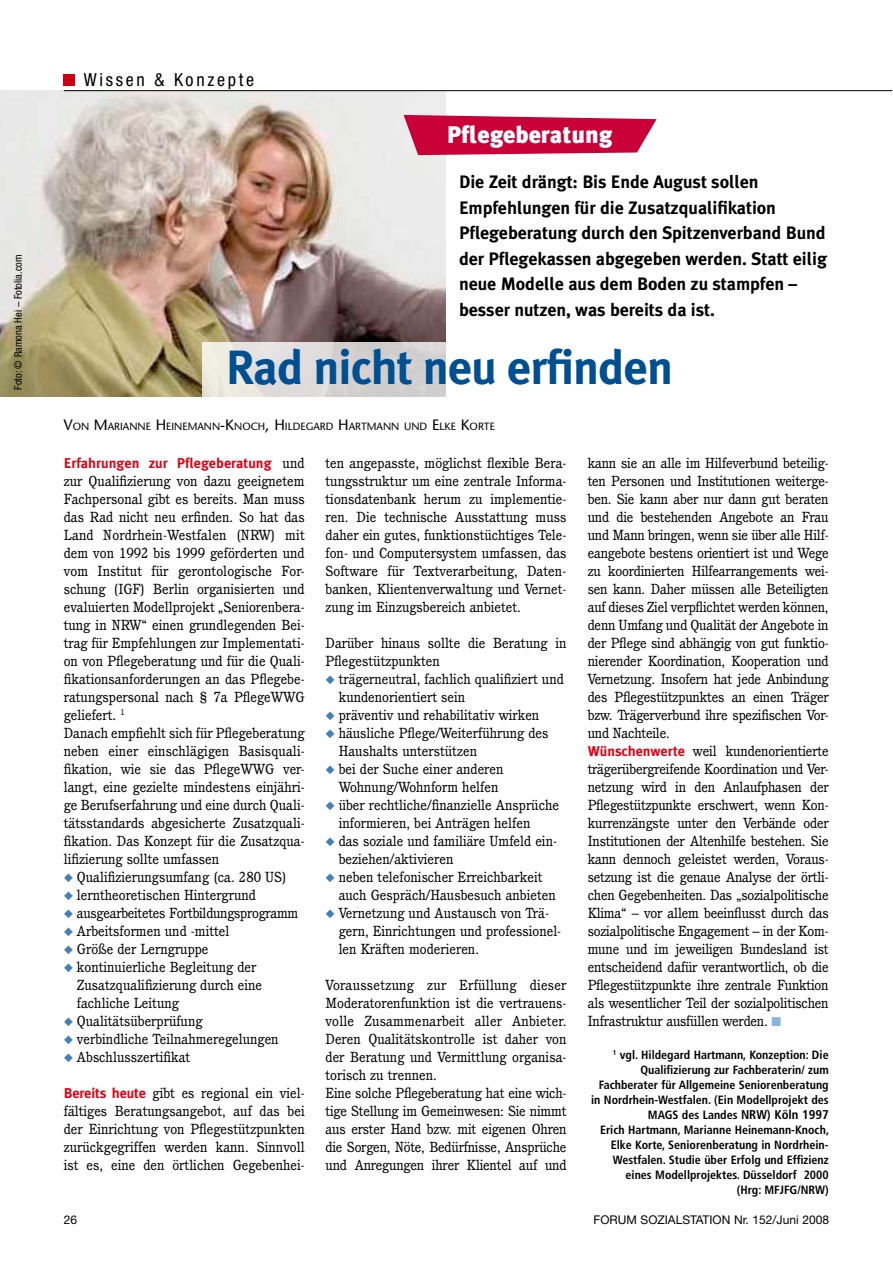
<style>
.page{position:relative;width:893px;height:1263px;background:#fff}
.page>*{position:absolute;margin:0;border:0;box-sizing:border-box;transform-origin:0 0}
.t1{font:700 48px "Meta Plus";letter-spacing:-.02em;color:#004f91}
.t2{font:900 24px "Meta Plus";color:#fff}
.t3{font:700 18px/25.5px "Meta Plus";letter-spacing:-.005em;color:#000}
.t4{font:condensed 18px "Helvetica Neue";letter-spacing:.15em;color:#000}
.t5{font:14.25px/18px "Cushing";color:#000}
.t6{font:14.25px "Cushing";letter-spacing:-.02em;color:#000}
.t7{font:700 14.25px "Meta Plus";color:#e20015}
.t8{font:700 condensed 12px/15px "Frutiger";color:#000;text-align:right}
.t9{font:12px "Helvetica Neue";color:#000}
.t10{font:10.5px "Stone Sans";color:#000}
.t11{font:condensed 10.5px "Helvetica Neue";color:#000}
.s1{font-size:15px}
.s2{font-family:"Cushing";font-weight:400;color:#000}
.s3{color:#477fb5}
.s4{font-family:"Meta Plus";font-weight:700;color:#e20015}
.s5{color:#85b5de}
.s6{font-size:12.75px}
</style>
<div class="page">
<div style="left:64px;top:74px;width:11px;height:11px;background:#d00014"></div>
<img style="left:0;top:90px;width:446px;height:306px">
<svg style="left:404px;top:115px;width:253px;height:40px;background:#d02353"></svg>
<hr style="left:64px;top:90px;width:828px;height:1px;background:#000">
<svg style="left:202px;top:342px;width:244px;height:55px;background:#dcd9d7"></svg>
<p class="t11" style="left:12px;top:390px;width:137px;rotate:-90deg">Foto: © Ramona Hei – Fotolia.com</p>
<p class="t4" style="left:84px;top:70px;width:172px">Wissen &amp; Konzepte</p>
<h2 class="t2" style="left:447px;top:121px;width:167px">Pflegeberatung</h2>
<p class="t3" style="left:459px;top:169px;width:369px">Die Zeit drängt: Bis Ende August sollen Empfehlungen für die Zusatzqualifikation Pflegeberatung durch den Spitzenverband Bund der Pflegekassen abgegeben werden. Statt eilig neue Modelle aus dem Boden zu stampfen – besser nutzen, was bereits da ist.</p>
<h1 class="t1" style="left:226px;top:339px;width:449px">Rad nicht neu erfinden</h1>
<p class="t10" style="left:64px;top:420px;width:431px"><span class="s1">V</span>ON <span class="s1">M</span>ARIANNE <span class="s1">H</span> EINEMANN<span class="s1">-K</span>NOCH<span class="s1">, H</span> ILDEGARD <span class="s1">H</span>ARTMANN UND <span class="s1">E</span>LKE <span class="s1">K</span>ORTE</p>
<p class="t7" style="left:64px;top:455px;width:242px">Erfahrungen zur Pflegeberatung <span class="s2">und</span></p>
<p class="t5" style="left:64px;top:472px;width:242px">zur Qualifizierung von dazu geeignetem Fachpersonal gibt es bereits. Man muss das Rad nicht neu erfinden. So hat das Land Nordrhein-Westfalen (NRW) mit dem von 1992 bis 1999 geförderten und vom Institut für gerontologische For&shy;schung (IGF) Berlin organisierten und evaluierten Modellprojekt „Seniorenbera&shy;tung in NRW“ einen grundlegenden Bei&shy;trag für Empfehlungen zur Implementati&shy;on von Pflegeberatung und für die Quali&shy;fikationsanforderungen an das Pflegebe&shy;ratungspersonal nach § 7a PflegeWWG geliefert. <sup>1<br></sup>Danach empfiehlt sich für Pflegeberatung neben einer einschlägigen Basisquali&shy;fikation, wie sie das PflegeWWG ver&shy;langt, eine gezielte mindestens einjähri&shy;ge Berufserfahrung und eine durch Quali&shy;tätsstandards abgesicherte Zusatzquali&shy;fikation. Das Konzept für die Zusatzqua&shy;lifizierung sollte umfassen</p>
<p class="t5" style="left:64px;top:868px;width:225px"><span class="s3">◆</span> Qualifizierungsumfang (ca. 280 US)</p>
<p class="t5" style="left:64px;top:886px;width:194px"><span class="s3">◆</span> lerntheoretischen Hintergrund</p>
<p class="t6" style="left:64px;top:905px;width:236px"><span class="s3">◆</span> ausgearbeitetes Fortbildungsprogramm</p>
<p class="t5" style="left:64px;top:922px;width:167px"><span class="s3">◆</span> Arbeitsformen und -mittel</p>
<p class="t5" style="left:64px;top:940px;width:146px"><span class="s3">◆</span> Größe der Lerngruppe</p>
<p class="t5" style="left:77px;top:958px;width:187px;text-indent:-13px"><span class="s3">◆</span> kontinuierliche Begleitung der<br>Zusatzqualifizierung durch eine fachliche Leitung</p>
<p class="t5" style="left:64px;top:1012px;width:140px"><span class="s3">◆</span> Qualitätsüberprüfung</p>
<p class="t5" style="left:64px;top:1030px;width:216px"><span class="s3">◆</span> verbindliche Teilnahmeregelungen</p>
<p class="t5" style="left:64px;top:1048px;width:128px"><span class="s3">◆</span> Abschlusszertifikat</p>
<p class="t5" style="left:64px;top:1084px;width:242px;text-align:justify"><span class="s4">Bereits heute</span> gibt es regional ein viel&shy;fältiges Beratungsangebot, auf das bei der Einrichtung von Pflegestützpunkten zurückgegriffen werden kann. Sinnvoll ist es, eine den örtlichen Gegebenhei-</p>
<p class="t5" style="left:326px;top:454px;width:242px;text-align:justify">ten angepasste, möglichst flexible Bera&shy;tungsstruktur um eine zentrale Informa&shy;tionsdatenbank herum zu implementie&shy;ren. Die technische Ausstattung muss daher ein gutes, funktionstüchtiges Tele&shy;fon- und Computersystem umfassen, das Software für Textverarbeitung, Daten&shy;banken, Klientenverwaltung und Vernet&shy;zung im Einzugsbereich anbietet.</p>
<p class="t5" style="left:326px;top:634px;width:242px">Darüber hinaus sollte die Beratung in<br>Pflegestützpunkten</p>
<p class="t5" style="left:339px;top:670px;width:227px;text-indent:-13px"><span class="s3">◆</span> trägerneutral, fachlich qualifiziert und kundenorientiert sein</p>
<p class="t5" style="left:326px;top:706px;width:215px"><span class="s3">◆</span> präventiv und rehabilitativ wirken</p>
<p class="t5" style="left:339px;top:724px;width:211px;text-indent:-13px"><span class="s3">◆</span> häusliche Pflege/Weiterführung des<br>Haushalts unterstützen</p>
<p class="t5" style="left:326px;top:760px;width:180px;text-align:center"><span class="s3">◆</span> bei der Suche einer anderen<br>Wohnung/Wohnform helfen</p>
<p class="t5" style="left:339px;top:796px;width:222px;text-indent:-13px"><span class="s3">◆</span> über rechtliche/finanzielle Ansprüche informieren, bei Anträgen helfen</p>
<p class="t5" style="left:339px;top:832px;width:220px;text-indent:-13px"><span class="s3">◆</span> das soziale und familiäre Umfeld ein&shy;beziehen/aktivieren</p>
<p class="t5" style="left:339px;top:868px;width:219px;text-indent:-13px"><span class="s3">◆</span> neben telefonischer Erreichbarkeit auch Gespräch/Hausbesuch anbieten</p>
<p class="t5" style="left:339px;top:904px;width:224px;text-indent:-13px"><span class="s3">◆</span> Vernetzung und Austausch von Trä&shy;gern, Einrichtungen und professionel&shy;len Kräften moderieren.</p>
<p class="t5" style="left:326px;top:976px;width:243px">Voraussetzung zur Erfüllung dieser Moderatorenfunktion ist die vertrauens&shy;volle Zusammenarbeit aller Anbieter.<br>Deren Qualitätskontrolle ist daher von der Beratung und Vermittlung organisa&shy;torisch zu trennen.<br>Eine solche Pflegeberatung hat eine wich&shy;tige Stellung im Gemeinwesen: Sie nimmt aus erster Hand bzw. mit eigenen Ohren die Sorgen, Nöte, Bedürfnisse, Ansprüche und Anregungen ihrer Klientel auf und</p>
<p class="t5" style="left:588px;top:454px;width:243px">kann sie an alle im Hilfeverbund beteilig&shy;ten Personen und Institutionen weiterge&shy;ben. Sie kann aber nur dann gut beraten und die bestehenden Angebote an Frau und Mann bringen, wenn sie über alle Hilf&shy;eangebote bestens orientiert ist und Wege zu koordinierten Hilfearrangements wei&shy;sen kann. Daher müssen alle Beteiligten auf dieses Ziel verpflichtet werden können, denn Umfang und Qualität der Angebote in der Pflege sind abhängig von gut funktio&shy;nierender Koordination, Kooperation und Vernetzung. Insofern hat jede Anbindung des Pflegestützpunktes an einen Träger bzw. Trägerverbund ihre spezifischen Vor&shy;und Nachteile.<br><span class="s4">Wünschenwerte</span> weil kundenorientierte trägerübergreifende Koordination und Ver&shy;netzung wird in den Anlaufphasen der Pflegestützpunkte erschwert, wenn Kon&shy;kurrenzängste unter den Verbände oder Institutionen der Altenhilfe bestehen. Sie kann dennoch geleistet werden, Voraus&shy;setzung ist die genaue Analyse der örtli&shy;chen Gegebenheiten. Das „sozialpolitische Klima“ – vor allem beeinflusst durch das sozialpolitische Engagement – in der Kom&shy;mune und im jeweiligen Bundesland ist entscheidend dafür verantwortlich, ob die Pflegestützpunkte ihre zentrale Funktion als wesentlicher Teil der sozialpolitischen Infrastruktur ausfüllen werden. <span class="s5">■</span></p>
<p class="t8" style="left:591px;top:1047px;width:239px"><sup>1</sup> vgl. Hildegard Hartmann, Konzeption: Die Qualifizierung zur Fachberaterin/ zum Fachberater für Allgemeine Seniorenberatung in Nordrhein-Westfalen. (Ein Modellprojekt des MAGS des Landes <span class="s6">NRW) Köln 1997<br></span>Erich Hartmann, Marianne Heinemann-Knoch, Elke Korte, Seniorenberatung in Nordrhein-Westfalen. Studie über Erfolg und Effizienz eines Modellprojektes. Düsseldorf 2000<br>(Hrg: MFJFG/NRW)</p>
<p class="t9" style="left:64px;top:1212px;width:15px">26</p>
<p class="t9" style="left:593px;top:1212px;width:237px">FORUM SOZIALSTATION Nr. 152/Juni 2008</p>
</div>
